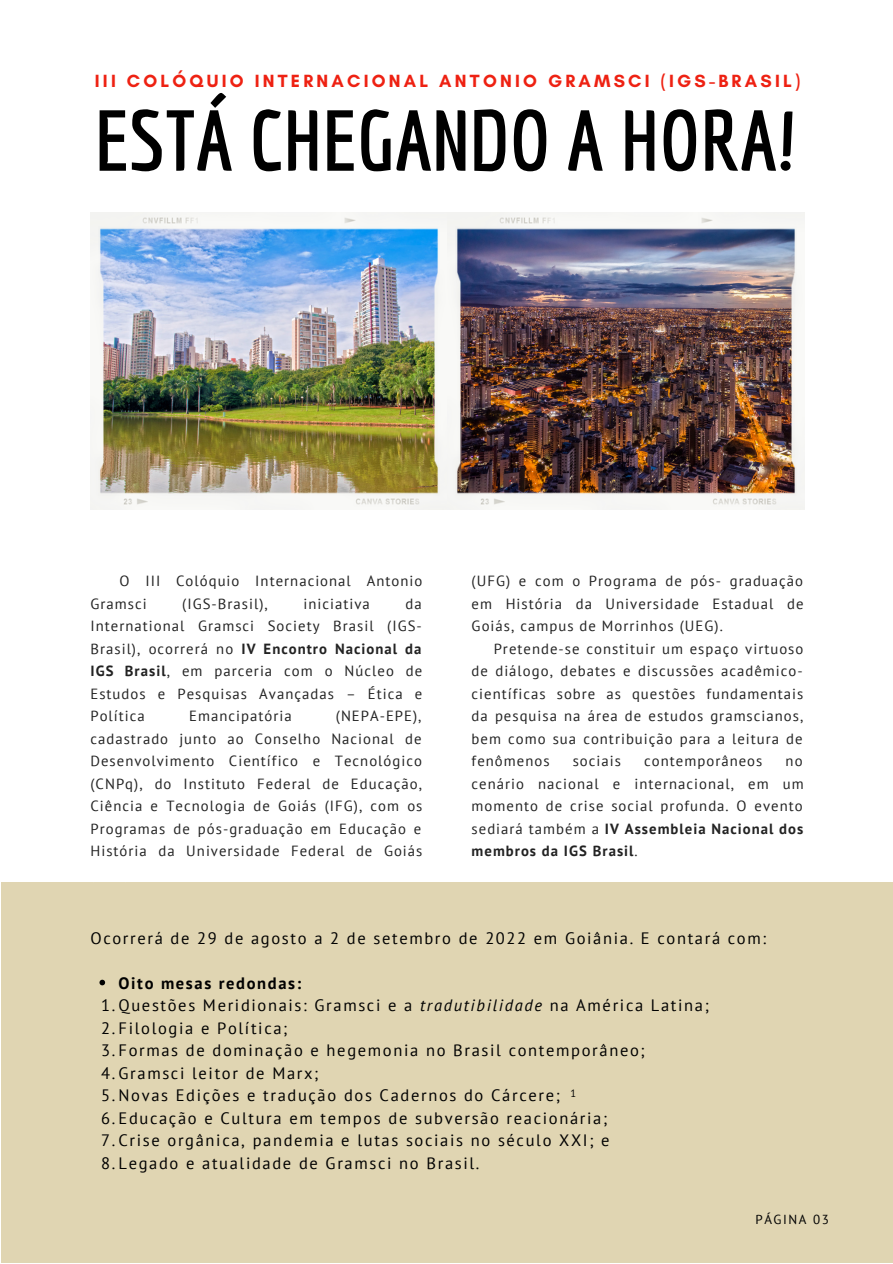
<style>
.page{position:relative;width:893px;height:1264px;background:#fff}
.page>*{position:absolute;margin:0;border:0;box-sizing:border-box;transform-origin:0 0}
.t1{font:700 83.85px "Economica";color:#000}
.t2{font:700 18px "Glacial Indifference";letter-spacing:.18em;color:#ee2112}
.t3{font:16.5px/22.5px "PT Sans";letter-spacing:.1em;color:#000}
.t4{font:14.7px/22.5px "PT Sans";letter-spacing:.07em;color:#222;text-align:justify}
.t5{font:13.05px "PT Sans";letter-spacing:.12em;color:#000}
.t6{font:10.5px "PT Sans";color:#000}
.s1{font-weight:700}
.s2{font-style:italic}
</style>
<div class="page">
<img style="left:90px;top:212px;width:357px;height:297px">
<div style="left:2px;top:882px;width:890px;height:380px;background:#e0d5b2"></div>
<img style="left:447px;top:212px;width:357px;height:297px">
<svg style="left:99px;top:979px;width:6px;height:6px"></svg>
<p class="t2" style="left:95px;top:70px;width:707px">III COLÓQUIO INTERNACIONAL ANTONIO GRAMSCI (IGS-BRASIL)</p>
<h1 class="t1" style="left:95px;top:91px;width:705px">ESTÁ CHEGANDO A HORA!</h1>
<p class="t4" style="left:90px;top:569px;width:333px;text-indent:29px">O III Colóquio Internacional Antonio<br>Gramsci</p>
<p class="t4" style="left:182px;top:592px;width:87px">(IGS-Brasil),</p>
<p class="t4" style="left:303px;top:592px;width:68px">iniciativa</p>
<p class="t4" style="left:90px;top:592px;width:333px;text-indent:315px">da International Gramsci Society Brasil (IGS-Brasil), ocorrerá no <span class="s1">IV Encontro Nacional da IGS Brasil</span>, em parceria com o Núcleo de Estudos e Pesquisas Avançadas – Ética e Política</p>
<p class="t4" style="left:189px;top:704px;width:104px">Emancipatória</p>
<p class="t4" style="left:90px;top:704px;width:333px;text-indent:245px">(NEPA-EPE), cadastrado junto ao Conselho Nacional de Desenvolvimento Científico e Tecnológico (CNPq), do Instituto Federal de Educação, Ciência e Tecnologia de Goiás (IFG), com os Programas de pós-graduação em Educação e História da Universidade Federal de Goiás</p>
<p class="t4" style="left:471px;top:569px;width:333px">(UFG) e com o Programa de pós- graduação em História da Universidade Estadual de Goiás, campus de Morrinhos (UEG).</p>
<p class="t4" style="left:471px;top:637px;width:333px;text-indent:22px">Pretende-se constituir um espaço virtuoso de diálogo, debates e discussões acadêmico&shy;científicas sobre as questões fundamentais da pesquisa na área de estudos gramscianos, bem como sua contribuição para a leitura de fenômenos</p>
<p class="t4" style="left:572px;top:749px;width:50px">sociais</p>
<p class="t4" style="left:644px;top:749px;width:120px">contemporâneos</p>
<p class="t4" style="left:471px;top:749px;width:333px;text-indent:314px">no cenário nacional e internacional, em um momento de crise social profunda. O evento sediará também a <span class="s1">IV Assembleia Nacional dos membros da IGS Brasil</span>.</p>
<p class="t3" style="left:90px;top:926px;width:677px">Ocorrerá de 29 de agosto a 2 de setembro de 2022 em Goiânia. E contará com:</p>
<p class="t3" style="left:101px;top:971px;width:609px;text-indent:17px"><span class="s1">Oito mesas redondas:<br></span>1.Questões Meridionais: Gramsci e a <span class="s2">tradutibilidade</span> na América Latina; 2.Filologia e Política;<br>3.Formas de dominação e hegemonia no Brasil contemporâneo; 4.Gramsci leitor de Marx;<br>5.Novas Edições e tradução dos Cadernos do Cárcere;<br>6.Educação e Cultura em tempos de subversão reacionária;<br>7.Crise orgânica, pandemia e lutas sociais no século XXI; e<br>8.Legado e atualidade de Gramsci no Brasil.</p>
<p class="t6" style="left:570px;top:1085px;width:7px">1</p>
<p class="t5" style="left:755px;top:1211px;width:75px">PÁGINA 03</p>
</div>
